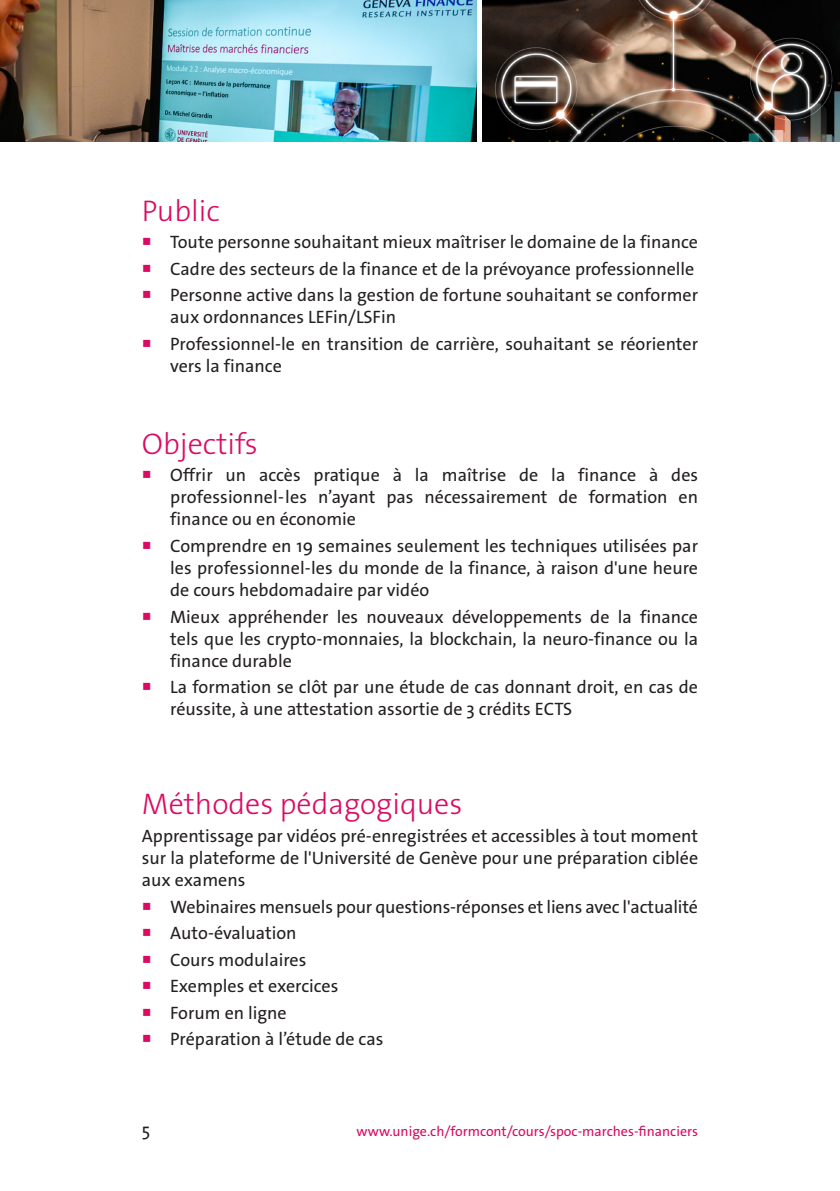
<style>
.page{position:relative;width:840px;height:1191px;background:#fff}
.page>*{position:absolute;margin:0;border:0;box-sizing:border-box;transform-origin:0 0}
.retrait5{font:300 30px "The Sans Os F";color:#db0a62}
.texte{font:300 30px "The Sans Os F";color:#db0a62}
.retrait5-2{font:18px/22px "The Sans Os F";color:#231f20}
.texte-2{font:18px/22px "The Sans Os F";color:#231f20;text-align:justify}
.t1{font:14px "The Sans Os F";color:#db0a62}
.s1{color:#db0a62}
</style>
<div class="page">
<img style="left:0;top:0;width:476px;height:142px">
<img style="left:482px;top:0;width:357px;height:142px">
<p class="texte" style="left:142px;top:191px;width:79px">Public</p>
<p class="retrait5-2" style="left:142px;top:231px;width:557px"><span class="s1">○</span> Toute personne souhaitant mieux maîtriser le domaine de la finance</p>
<p class="retrait5-2" style="left:142px;top:258px;width:553px"><span class="s1">○</span> Cadre des secteurs de la finance et de la prévoyance professionnelle</p>
<p class="retrait5-2" style="left:170px;top:284px;width:529px;text-indent:-28px"><span class="s1">○</span> Personne active dans la gestion de fortune souhaitant se conformer aux ordonnances LEFin/LSFin</p>
<p class="retrait5-2" style="left:170px;top:333px;width:529px;text-indent:-28px"><span class="s1">○</span> Professionnel-le en transition de carrière, souhaitant se réorienter vers la finance</p>
<p class="texte" style="left:142px;top:424px;width:117px">Objectifs</p>
<p class="retrait5-2" style="left:170px;top:464px;width:529px;text-align:justify;text-indent:-28px"><span class="s1">○</span> Offrir un accès pratique à la maîtrise de la finance à des professionnel-les n’ayant pas nécessairement de formation en finance ou en économie</p>
<p class="retrait5-2" style="left:170px;top:535px;width:529px;text-align:justify;text-indent:-28px"><span class="s1">○</span> Comprendre en 19 semaines seulement les techniques utilisées par les professionnel-les du monde de la finance, à raison d'une heure de cours hebdomadaire par vidéo</p>
<p class="retrait5-2" style="left:170px;top:605px;width:529px;text-align:justify;text-indent:-28px"><span class="s1">○</span> Mieux appréhender les nouveaux développements de la finance tels que les crypto-monnaies, la blockchain, la neuro-finance ou la finance durable</p>
<p class="retrait5-2" style="left:170px;top:676px;width:529px;text-indent:-28px"><span class="s1">○</span> La formation se clôt par une étude de cas donnant droit, en cas de réussite, à une attestation assortie de 3 crédits ECTS</p>
<p class="retrait5" style="left:142px;top:785px;width:322px">Méthodes pédagogiques</p>
<p class="texte-2" style="left:142px;top:825px;width:557px">Apprentissage par vidéos pré-enregistrées et accessibles à tout moment sur la plateforme de l'Université de Genève pour une préparation ciblée aux examens</p>
<p class="retrait5-2" style="left:142px;top:895px;width:557px"><span class="s1">○</span> Webinaires mensuels pour questions-réponses et liens avec l'actualité</p>
<p class="retrait5-2" style="left:142px;top:922px;width:156px"><span class="s1">○</span> Auto-évaluation</p>
<p class="retrait5-2" style="left:142px;top:949px;width:166px"><span class="s1">○</span> Cours modulaires</p>
<p class="retrait5-2" style="left:142px;top:975px;width:198px"><span class="s1">○</span> Exemples et exercices</p>
<p class="retrait5-2" style="left:142px;top:1002px;width:146px"><span class="s1">○</span> Forum en ligne</p>
<p class="retrait5-2" style="left:142px;top:1028px;width:243px"><span class="s1">○</span> Préparation à l’étude de cas</p>
<p class="retrait5-2" style="left:142px;top:1119px;width:10px">5</p>
<p class="t1" style="left:356px;top:1122px;width:343px">www.unige.ch/formcont/cours/spoc-marches-financiers</p>
</div>
